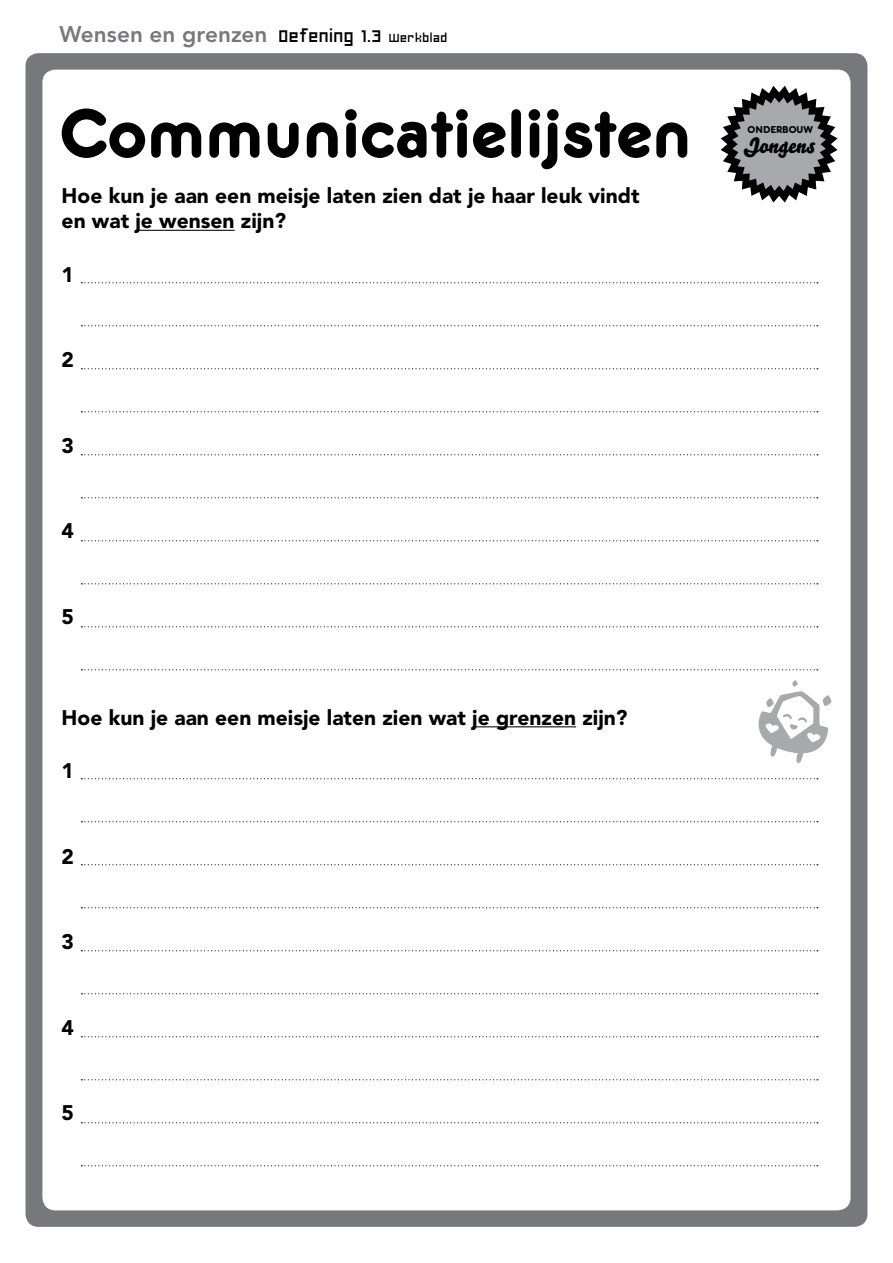
<style>
.page{position:relative;width:893px;height:1263px;background:#fff}
.page>*{position:absolute;margin:0;border:0;box-sizing:border-box;transform-origin:0 0}
.t1{font:72px "Frankfurter Medium Plain";color:#000}
.t2{font:800 22.5px "Avenir LT Std";letter-spacing:.005em;color:#77787b}
.t3{font:21.9px "Bello Pro";color:#000}
.t4{font:900 21px/25.2px "Avenir LT Std";color:#000}
.t5{font:10.5px "Frankfurter Medium Plain";color:#000}
.s1{font-family:"Charriot Deluxe";font-weight:400;font-size:19.5px;color:#000}
.s2{font-family:"Charriot Deluxe";font-weight:400;font-size:13.5px;color:#000}
</style>
<div class="page">
<div style="left:26px;top:53px;width:841px;height:1174px;background:#77787b;border-radius:13px"></div>
<div style="left:42px;top:70px;width:808px;height:1140px;background:#fff;border-radius:13px"></div>
<svg style="left:758px;top:680px;width:73px;height:83px"></svg>
<hr style="left:136px;top:230px;width:99px;height:1px;background:#000">
<hr style="left:472px;top:726px;width:104px;height:1px;background:#000">
<svg style="left:81px;top:282px;width:737px;height:1px"></svg>
<svg style="left:81px;top:454px;width:737px;height:1px"></svg>
<svg style="left:81px;top:583px;width:737px;height:1px"></svg>
<svg style="left:81px;top:411px;width:737px;height:1px"></svg>
<svg style="left:81px;top:325px;width:737px;height:1px"></svg>
<svg style="left:81px;top:497px;width:737px;height:1px"></svg>
<svg style="left:81px;top:626px;width:737px;height:1px"></svg>
<svg style="left:81px;top:368px;width:737px;height:1px"></svg>
<svg style="left:81px;top:540px;width:737px;height:1px"></svg>
<svg style="left:81px;top:669px;width:737px;height:1px"></svg>
<svg style="left:81px;top:778px;width:737px;height:1px"></svg>
<svg style="left:81px;top:950px;width:737px;height:1px"></svg>
<svg style="left:81px;top:1079px;width:737px;height:1px"></svg>
<svg style="left:81px;top:907px;width:737px;height:1px"></svg>
<svg style="left:81px;top:821px;width:737px;height:1px"></svg>
<svg style="left:81px;top:993px;width:737px;height:1px"></svg>
<svg style="left:81px;top:1122px;width:737px;height:1px"></svg>
<svg style="left:81px;top:864px;width:737px;height:1px"></svg>
<svg style="left:81px;top:1036px;width:737px;height:1px"></svg>
<svg style="left:81px;top:1165px;width:737px;height:1px"></svg>
<svg style="left:721px;top:86px;width:116px;height:117px"></svg>
<p class="t2" style="left:60px;top:21px;width:391px">Wensen en grenzen <span class="s1">Oefening 1.3</span> <span class="s2">Werkblad</span></p>
<h1 class="t1" style="left:60px;top:90px;width:633px">Communicatielijsten</h1>
<p class="t4" style="left:62px;top:183px;width:579px">Hoe kun je aan een meisje laten zien dat je haar leuk vindt en wat je wensen zijn?</p>
<p class="t4" style="left:62px;top:262px;width:14px">1</p>
<p class="t4" style="left:62px;top:347px;width:14px">2</p>
<p class="t4" style="left:62px;top:433px;width:14px">3</p>
<p class="t4" style="left:62px;top:518px;width:14px">4</p>
<p class="t4" style="left:62px;top:604px;width:14px">5</p>
<p class="t4" style="left:62px;top:705px;width:567px">Hoe kun je aan een meisje laten zien wat je grenzen zijn?</p>
<p class="t4" style="left:62px;top:758px;width:14px">1</p>
<p class="t4" style="left:62px;top:844px;width:14px">2</p>
<p class="t4" style="left:62px;top:929px;width:14px">3</p>
<p class="t4" style="left:62px;top:1015px;width:14px">4</p>
<p class="t4" style="left:62px;top:1100px;width:14px">5</p>
<p class="t5" style="left:748px;top:123px;width:67px">onderbouw</p>
<p class="t3" style="left:744px;top:130px;width:73px">Jongens</p>
</div>
